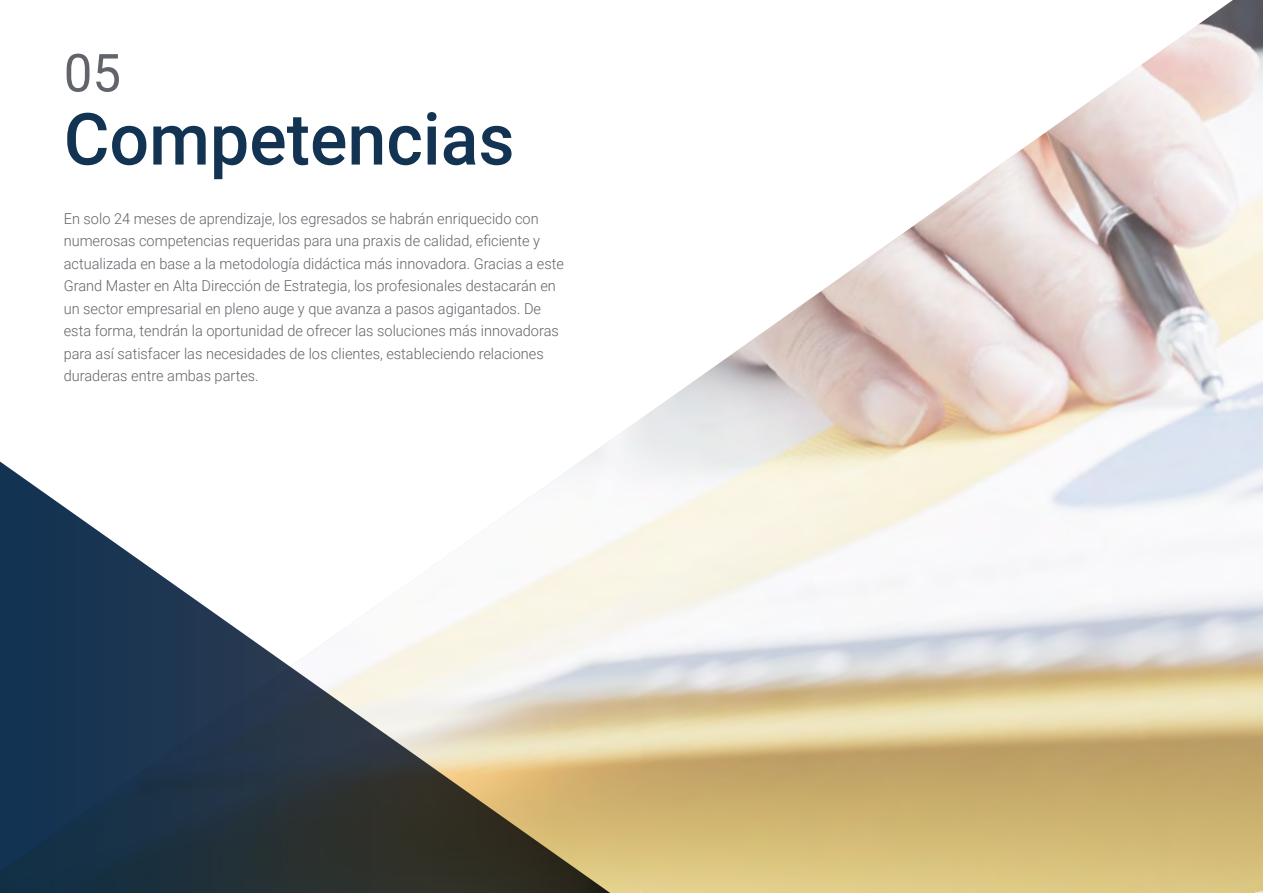
<style>
.page{position:relative;width:1263px;height:893px;background:#fff}
.page>*{position:absolute;margin:0;border:0;box-sizing:border-box;transform-origin:0 0}
.t1{font:500 72px "Roboto";color:#123352}
.t2{font:52.5px "Roboto";color:#61646a}
.t3{font:300 15px/22.5px "Roboto";color:#61646a}
</style>
<div class="page">
<img style="left:603px;top:0;width:660px;height:893px">
<svg style="left:0;top:446px;width:640px;height:447px"></svg>
<h2 class="t2" style="left:64px;top:36px;width:59px">05</h2>
<h1 class="t1" style="left:64px;top:89px;width:452px">Competencias</h1>
<p class="t3" style="left:64px;top:207px;width:502px">En solo 24 meses de aprendizaje, los egresados se habrán enriquecido con numerosas competencias requeridas para una praxis de calidad, eficiente y actualizada en base a la metodología didáctica más innovadora. Gracias a este Grand Master en Alta Dirección de Estrategia, los profesionales destacarán en un sector empresarial en pleno auge y que avanza a pasos agigantados. De esta forma, tendrán la oportunidad de ofrecer las soluciones más innovadoras para así satisfacer las necesidades de los clientes, estableciendo relaciones duraderas entre ambas partes.</p>
</div>
